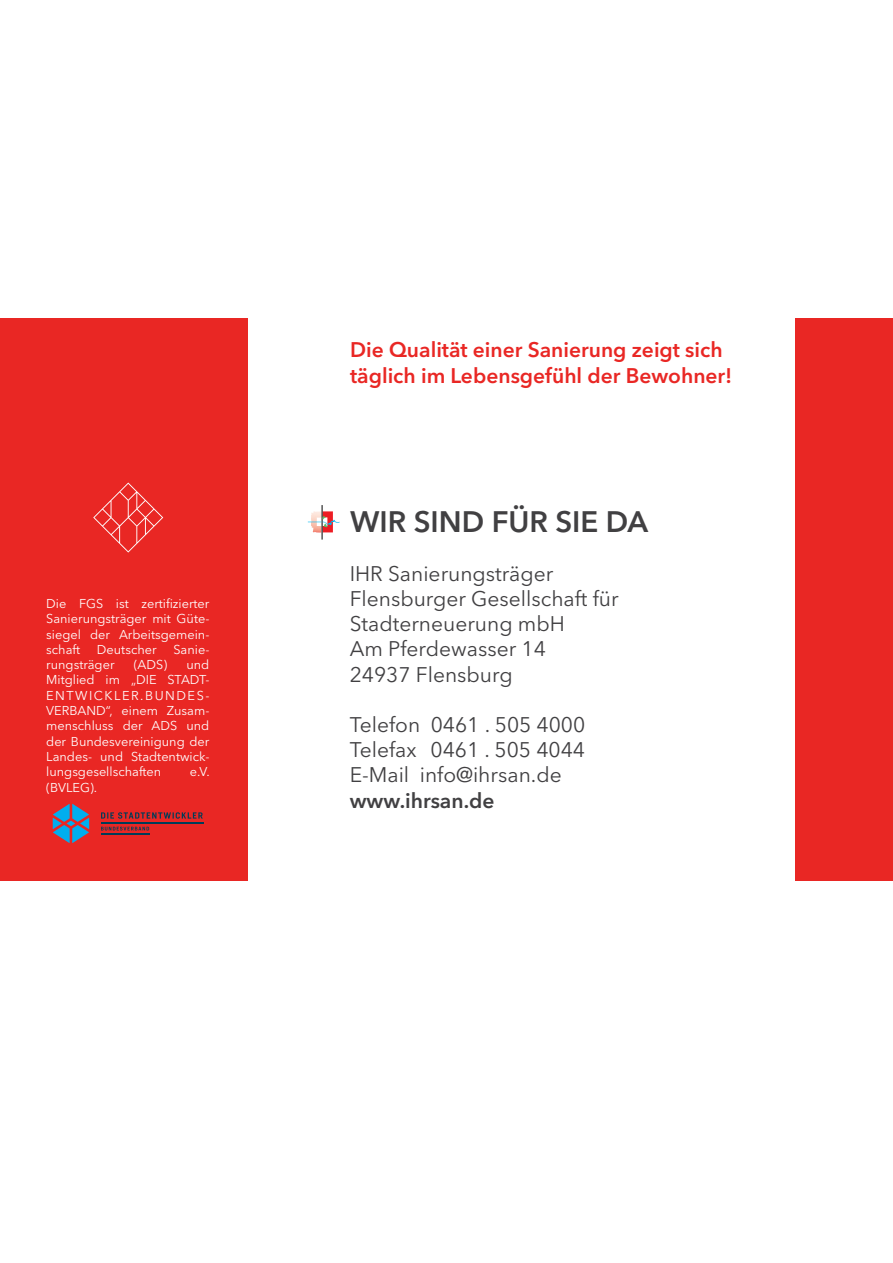
<style>
.page{position:relative;width:893px;height:1263px;background:#fff}
.page>*{position:absolute;margin:0;border:0;box-sizing:border-box;transform-origin:0 0}
.t1{font:600 29.4px "Avenir Next LT Pro";color:#414042}
.t2{font:21px/25.2px "Avenir Next LT Pro";color:#414042}
.t3{font:600 21px/25.2px "Avenir Next LT Pro";color:#e92724}
.t4{font:600 21px "Avenir Next LT Pro";color:#414042}
.t5{font:12.75px/15.3px "Avenir Next LT Pro";color:#fff;text-align:justify}
</style>
<div class="page">
<div style="left:795px;top:319px;width:98px;height:562px;background:#e92724"></div>
<div style="left:0;top:319px;width:247px;height:562px;background:#e92724"></div>
<hr style="left:322px;top:505px;width:1px;height:35px;background:#000">
<svg style="left:308px;top:511px;width:32px;height:22px"></svg>
<svg style="left:93px;top:482px;width:70px;height:71px"></svg>
<hr style="left:101px;top:822px;width:102px;height:1px;background:#003d58">
<svg style="left:101px;top:812px;width:102px;height:7px"></svg>
<svg style="left:101px;top:827px;width:48px;height:3px"></svg>
<hr style="left:101px;top:834px;width:48px;height:1px;background:#003d58">
<svg style="left:53px;top:804px;width:36px;height:39px"></svg>
<p class="t5" style="left:46px;top:596px;width:165px">Die FGS ist zertifizierter Sanierungsträger mit Güte&shy;siegel der Arbeitsgemein&shy;schaft</p>
<p class="t5" style="left:97px;top:642px;width:61px">Deutscher</p>
<p class="t5" style="left:173px;top:642px;width:37px">Sanie-</p>
<p class="t5" style="left:46px;top:657px;width:70px">rungsträger</p>
<p class="t5" style="left:134px;top:657px;width:35px">(ADS)</p>
<p class="t5" style="left:46px;top:657px;width:165px;text-indent:140px">und Mitglied im „DIE STADT-ENTWICKLER.BUNDES-VERBAND“, einem Zusam&shy;menschluss der ADS und der Bundesvereinigung der Landes- und Stadtentwick&shy;lungsgesellschaften</p>
<p class="t5" style="left:190px;top:764px;width:21px">e.V.</p>
<p class="t5" style="left:46px;top:779px;width:52px">(BVLEG).</p>
<h2 class="t3" style="left:350px;top:337px;width:384px">Die Qualität einer Sanierung zeigt sich täglich im Lebensgefühl der Bewohner!</h2>
<h1 class="t1" style="left:350px;top:504px;width:300px">Wir sind für Sie da</h1>
<h2 class="t2" style="left:350px;top:561px;width:270px">IHR Sanierungsträger<br>Flensburger Gesellschaft für<br>Stadterneuerung mbH<br>Am Pferdewasser 14<br>24937 Flensburg</h2>
<h2 class="t2" style="left:350px;top:712px;width:237px;text-align:justify">Telefon 0461 . 505 4000<br>Telefax 0461 . 505 4044<br>E-Mail info@ihrsan.de</h2>
<h2 class="t4" style="left:350px;top:787px;width:146px">www.ihrsan.de</h2>
</div>
